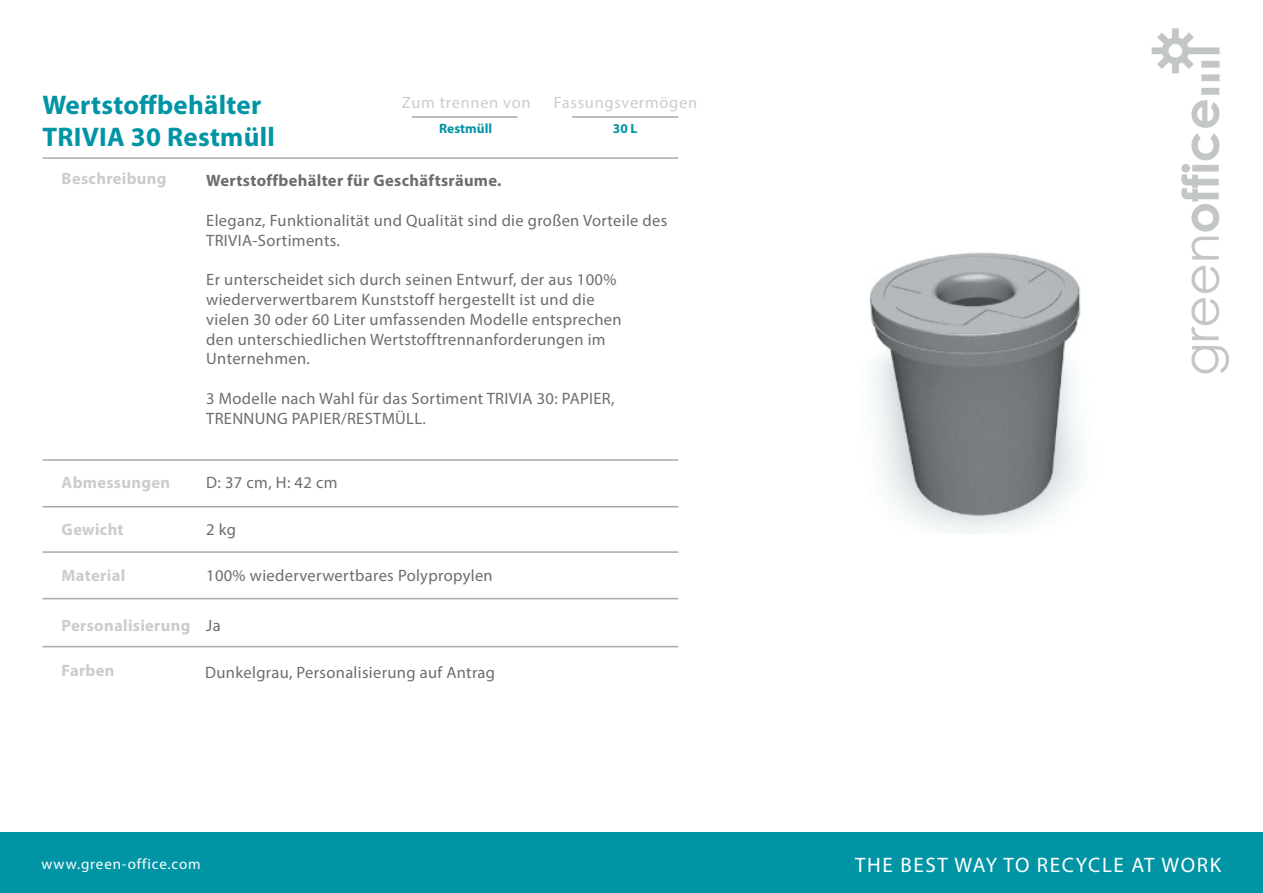
<style>
.page{position:relative;width:1263px;height:893px;background:#fff}
.page>*{position:absolute;margin:0;border:0;box-sizing:border-box;transform-origin:0 0}
.t1{font:700 27px/32.4px "Myriad Pro";letter-spacing:.01em;color:#0094a5}
.t2{font:21px "Myriad Pro";letter-spacing:.08em;color:#fff}
.t3{font:16.5px/19.8px "Myriad Pro";letter-spacing:.02em;color:#6c6d70}
.t4{font:700 16.5px "Myriad Pro";letter-spacing:.02em;color:#cbccce}
.t5{font:700 16.5px "Myriad Pro";letter-spacing:.02em;color:#6c6d70}
.t6{font:16.5px "Myriad Pro";letter-spacing:.04em;color:#cbccce}
.t7{font:15px "Myriad Pro";letter-spacing:.06em;color:#fff}
.t8{font:700 13.5px "Myriad Pro";color:#0094a5}
</style>
<div class="page">
<img style="left:1151px;top:28px;width:78px;height:346px">
<div style="left:0;top:833px;width:1263px;height:60px;background:#0094a5"></div>
<hr style="left:43px;top:598px;width:635px;height:1px;background:#a8a9ad">
<hr style="left:43px;top:551px;width:635px;height:2px;background:#a8a9ad">
<hr style="left:43px;top:459px;width:635px;height:2px;background:#a8a9ad">
<hr style="left:43px;top:157px;width:635px;height:2px;background:#a8a9ad">
<hr style="left:412px;top:116px;width:106px;height:2px;background:#a8a9ad">
<hr style="left:572px;top:116px;width:106px;height:2px;background:#a8a9ad">
<hr style="left:43px;top:646px;width:635px;height:1px;background:#a8a9ad">
<hr style="left:43px;top:506px;width:635px;height:1px;background:#a8a9ad">
<img style="left:869px;top:196px;width:289px;height:336px">
<h1 class="t1" style="left:43px;top:88px;width:234px">Wertstoffbehälter<br>TRIVIA 30 Restmüll</h1>
<p class="t6" style="left:402px;top:92px;width:130px">Zum trennen von</p>
<p class="t6" style="left:554px;top:92px;width:145px">Fassungsvermögen</p>
<p class="t8" style="left:439px;top:120px;width:54px">Restmüll</p>
<p class="t8" style="left:613px;top:120px;width:26px">30 L</p>
<p class="t4" style="left:62px;top:168px;width:106px">Beschreibung</p>
<p class="t5" style="left:206px;top:170px;width:297px">Wertstoffbehälter für Geschäftsräume.</p>
<p class="t3" style="left:206px;top:210px;width:463px">Eleganz, Funktionalität und Qualität sind die großen Vorteile des<br>TRIVIA-Sortiments.</p>
<p class="t3" style="left:206px;top:269px;width:417px">Er unterscheidet sich durch seinen Entwurf, der aus 100% wiederverwertbarem Kunststoff hergestellt ist und die vielen 30 oder 60 Liter umfassenden Modelle entsprechen den unterschiedlichen Wertstofftrennanforderungen im Unternehmen.</p>
<p class="t3" style="left:206px;top:388px;width:410px">3 Modelle nach Wahl für das Sortiment TRIVIA 30: PAPIER,<br>TRENNUNG PAPIER/RESTMÜLL.</p>
<p class="t4" style="left:62px;top:472px;width:110px">Abmessungen</p>
<p class="t3" style="left:206px;top:472px;width:133px">D: 37 cm, H: 42 cm</p>
<p class="t3" style="left:206px;top:519px;width:31px">2 kg</p>
<p class="t3" style="left:206px;top:566px;width:288px">100% wiederverwertbares Polypropylen</p>
<p class="t3" style="left:206px;top:615px;width:16px">Ja</p>
<p class="t4" style="left:62px;top:518px;width:64px">Gewicht</p>
<p class="t4" style="left:62px;top:565px;width:65px">Material</p>
<p class="t4" style="left:62px;top:615px;width:130px">Personalisierung</p>
<p class="t4" style="left:62px;top:660px;width:54px">Farben</p>
<p class="t3" style="left:205px;top:662px;width:291px">Dunkelgrau, Personalisierung auf Antrag</p>
<p class="t7" style="left:41px;top:855px;width:161px">www.green-office.com</p>
<p class="t2" style="left:855px;top:851px;width:368px">THE BEST WAY TO RECYCLE AT WORK</p>
</div>
